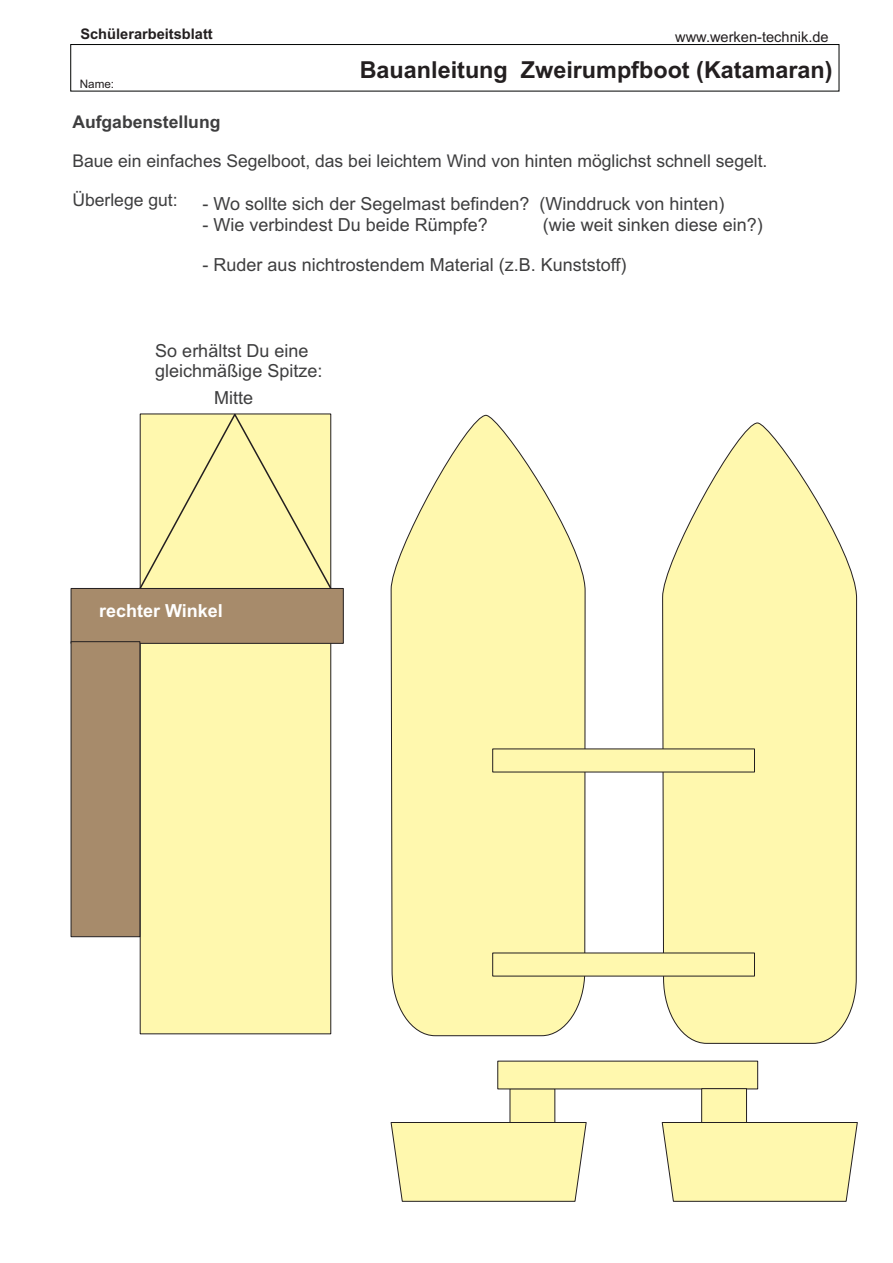
<style>
.page{position:relative;width:893px;height:1263px;background:#fff}
.page>*{position:absolute;margin:0;border:0;box-sizing:border-box;transform-origin:0 0}
.t1{font:700 23.4px "Arial";color:#231f20}
.t2{font:18px/20.1px "Arial";color:#3e3e3f}
.t3{font:700 18px "Arial";color:#fff}
.t4{font:17.55px "Arial";color:#3e3e3f}
.t5{font:700 17.55px "Arial";color:#3e3e3f}
.t6{font:14.55px "Arial";color:#231f20}
.t7{font:700 14.55px "Arial";color:#231f20}
.t8{font:11.7px "Arial";color:#231f20}
</style>
<div class="page">
<div style="left:71px;top:44px;width:768px;height:47px;border:1px solid #010302"></div>
<div style="left:140px;top:937px;width:191px;height:97px;background:#fff8ae"></div>
<svg style="left:391px;top:415px;width:194px;height:621px;background:#fcf5b6"></svg>
<svg style="left:662px;top:423px;width:195px;height:621px;background:#fcf5b6"></svg>
<svg style="left:492px;top:749px;width:263px;height:23px;background:#f4eda7"></svg>
<svg style="left:492px;top:953px;width:263px;height:23px;background:#f4eda7"></svg>
<svg style="left:71px;top:413px;width:273px;height:524px;background:#e2d7a2"></svg>
<svg style="left:391px;top:1061px;width:467px;height:140px"></svg>
<p class="t7" style="left:80px;top:29px;width:134px">Schülerarbeitsblatt</p>
<p class="t6" style="left:675px;top:31px;width:155px">www.werken-technik.de</p>
<p class="t8" style="left:80px;top:79px;width:36px">Name:</p>
<p class="t5" style="left:72px;top:115px;width:150px">Aufgabenstellung</p>
<p class="t4" style="left:72px;top:154px;width:697px">Baue ein einfaches Segelboot, das bei leichtem Wind von hinten möglichst schnell segelt.</p>
<p class="t4" style="left:72px;top:193px;width:107px">Überlege gut:</p>
<p class="t1" style="left:360px;top:61px;width:474px">Bauanleitung Zweirumpfboot (Katamaran)</p>
<p class="t2" style="left:203px;top:196px;width:523px">- Wo sollte sich der Segelmast befinden? (Winddruck von hinten)</p>
<p class="t2" style="left:203px;top:216px;width:287px">- Wie verbindest Du beide Rümpfe?</p>
<p class="t2" style="left:543px;top:216px;width:222px">(wie weit sinken diese ein?)</p>
<p class="t2" style="left:203px;top:256px;width:425px">- Ruder aus nichtrostendem Material (z.B. Kunststoff)</p>
<p class="t2" style="left:155px;top:342px;width:169px">So erhältst Du eine gleichmäßige Spitze:</p>
<p class="t2" style="left:214px;top:389px;width:41px">Mitte</p>
<p class="t3" style="left:99px;top:604px;width:125px">rechter Winkel</p>
</div>
